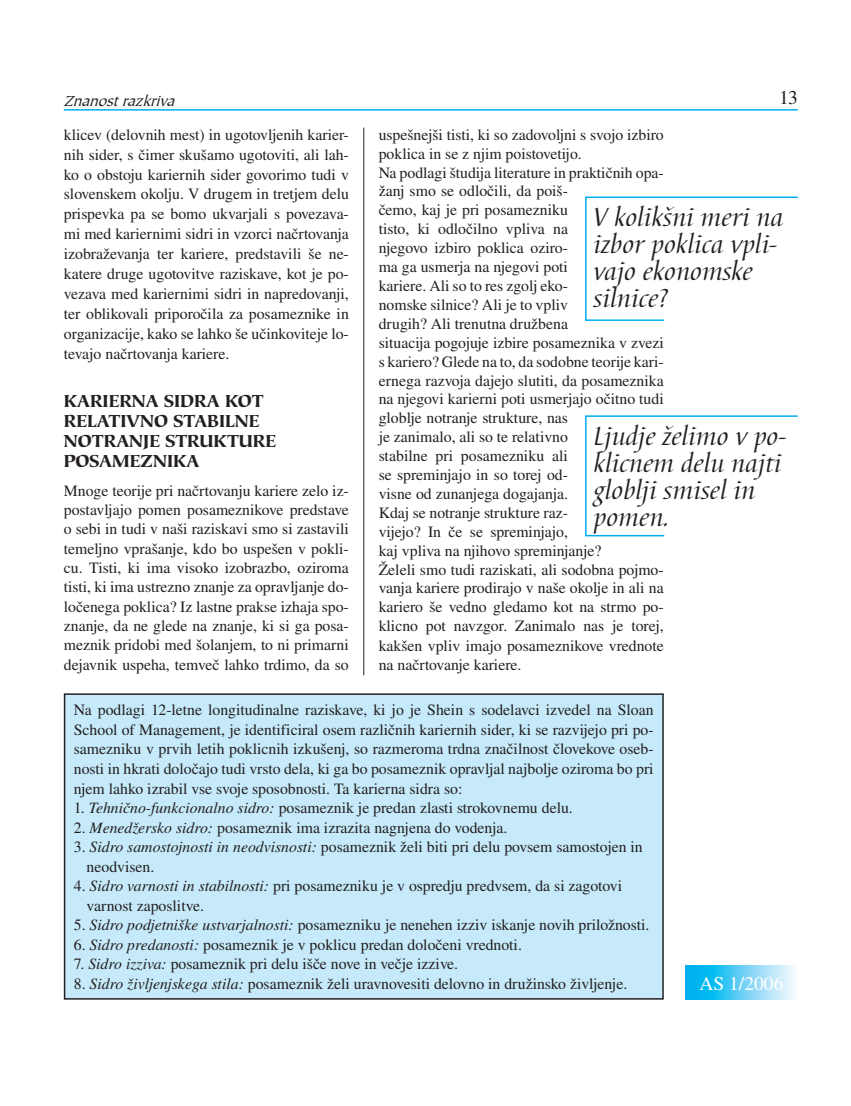
<style>
.page{position:relative;width:851px;height:1106px;background:#fff}
.page>*{position:absolute;margin:0;border:0;box-sizing:border-box;transform-origin:0 0}
.t1{font:italic 27px/27px "Barbedor TEE";color:#231f20}
.t2{font:19.5px "Nimbus Rom No 9 LEE";color:#fff}
.t3{font:19.5px "Nimbus Rom No 9 LEE";color:#231f20}
.t4{font:18px/20px "Tiepolo Itc TEE Blac";color:#231f20}
.t5{font:15.75px/18.9px "Nimbus Rom No 9 LEE";color:#231f20;text-align:justify}
.t6{font:italic 15px "Tiepolo Itc TEE";color:#231f20}
.s1{font-style:italic}
</style>
<div class="page">
<svg style="left:685px;top:965px;width:109px;height:34px;background:#63cff5"></svg>
<hr style="left:64px;top:109px;width:733px;height:2px;background:#00aeef">
<hr style="left:363px;top:128px;width:1px;height:547px;background:#231f20">
<svg style="left:585px;top:196px;width:213px;height:125px"></svg>
<svg style="left:585px;top:415px;width:213px;height:122px"></svg>
<div style="left:65px;top:694px;width:598px;height:304px;background:#c6eafa"></div>
<div style="left:64px;top:693px;width:599px;height:306px;border:2px solid #231f20"></div>
<p class="t6" style="left:64px;top:91px;width:117px">Znanostrazkriva</p>
<p class="t5" style="left:64px;top:125px;width:286px;line-height:20px">klicev (delovnih mest) in ugotovljenih karier&shy;nih sider, s čimer skušamo ugotoviti, ali lah&shy;ko o obstoju kariernih sider govorimo tudi v slovenskem okolju. V drugem in tretjem delu prispevka pa se bomo ukvarjali s povezava&shy;mi med kariernimi sidri in vzorci načrtovanja izobraževanja ter kariere, predstavili še ne&shy;katere druge ugotovitve raziskave, kot je po&shy;vezava med kariernimi sidri in napredovanji, ter oblikovali priporočila za posameznike in organizacije, kako se lahko še učinkoviteje lo&shy;tevajo načrtovanja kariere.</p>
<p class="t4" style="left:64px;top:391px;width:214px">KARIERNA SIDRA KOT<br>RELATIVNO STABILNE<br>NOTRANJE STRUKTURE<br>POSAMEZNIKA</p>
<p class="t5" style="left:64px;top:481px;width:286px;line-height:19.4px">Mnoge teorije pri načrtovanju kariere zelo iz&shy;postavljajo pomen posameznikove predstave o sebi in tudi v naši raziskavi smo si zastavili temeljno vprašanje, kdo bo uspešen v pokli&shy;cu. Tisti, ki ima visoko izobrazbo, oziroma tisti, ki ima ustrezno znanje za opravljanje do&shy;ločenega poklica? Iz lastne prakse izhaja spo&shy;znanje, da ne glede na znanje, ki si ga posa&shy;meznik pridobi med šolanjem, to ni primarni dejavnik uspeha, temveč lahko trdimo, da so</p>
<p class="t3" style="left:779px;top:86px;width:20px">13</p>
<p class="t5" style="left:378px;top:125px;width:286px;text-align:left">uspešnejši tisti, ki so zadovoljni s svojo izbiro poklica in se z njim poistovetijo.<br>Na podlagi študija literature in praktičnih opa&shy;žanj smo se odločili, da poiš-<br>čemo, kaj je pri posamezniku<br>tisto, ki odločilno vpliva na<br>njegovo izbiro poklica oziro-<br>ma ga usmerja na njegovi poti<br>kariere. Ali so to res zgolj eko-<br>nomske silnice? Ali je to vpliv<br>drugih? Ali trenutna družbena<br>situacija pogojuje izbire posameznika v zvezi s kariero? Glede na to, da sodobne teorije kari&shy;ernega razvoja dajejo slutiti, da posameznika na njegovi karierni poti usmerjajo očitno tudi globlje notranje strukture, nas<br>je zanimalo, ali so te relativno<br>stabilne pri posamezniku ali<br>se spreminjajo in so torej od-<br>visne od zunanjega dogajanja.<br>Kdaj se notranje strukture raz-<br>vijejo? In če se spreminjajo,<br>kaj vpliva na njihovo spreminjanje?<br>Želeli smo tudi raziskati, ali sodobna pojmo&shy;vanja kariere prodirajo v naše okolje in ali na kariero še vedno gledamo kot na strmo po&shy;klicno pot navzgor. Zanimalo nas je torej, kakšen vpliv imajo posameznikove vrednote na načrtovanje kariere.</p>
<h1 class="t1" style="left:593px;top:204px;width:191px">V kolikšni meri na izbor poklica vpli&shy;vajo ekonomske silnice?</h1>
<h1 class="t1" style="left:593px;top:423px;width:194px">Ljudje želimo v po&shy;klicnem delu najti globlji smisel in pomen.</h1>
<p class="t5" style="left:74px;top:700px;width:581px;line-height:19.5px">Na podlagi 12-letne longitudinalne raziskave, ki jo je Shein s sodelavci izvedel na Sloan School of Management, je identificiral osem različnih kariernih sider, ki se razvijejo pri po&shy;samezniku v prvih letih poklicnih izkušenj, so razmeroma trdna značilnost človekove oseb&shy;nosti in hkrati določajo tudi vrsto dela, ki ga bo posameznik opravljal najbolje oziroma bo pri njem lahko izrabil vse svoje sposobnosti. Ta karierna sidra so:</p>
<p class="t5" style="left:74px;top:798px;width:500px">1. <span class="s1">Tehnično-funkcionalno sidro:</span> posameznik je predan zlasti strokovnemu delu.</p>
<p class="t5" style="left:74px;top:818px;width:435px">2. <span class="s1">Menedžersko sidro:</span> posameznik ima izrazita nagnjena do vodenja.</p>
<p class="t5" style="left:87px;top:837px;width:557px;line-height:19.5px;text-indent:-13px">3. <span class="s1">Sidro samostojnosti in neodvisnosti:</span> posameznik želi biti pri delu povsem samostojen in neodvisen.</p>
<p class="t5" style="left:87px;top:876px;width:537px;line-height:19.5px;text-indent:-13px">4. <span class="s1">Sidro varnosti in stabilnosti:</span> pri posamezniku je v ospredju predvsem, da si zagotovi varnost zaposlitve.</p>
<p class="t5" style="left:74px;top:915px;width:577px">5. <span class="s1">Sidro podjetniške ustvarjalnosti:</span> posamezniku je nenehen izziv iskanje novih priložnosti.</p>
<p class="t5" style="left:74px;top:935px;width:449px">6. <span class="s1">Sidro predanosti:</span> posameznik je v poklicu predan določeni vrednoti.</p>
<p class="t5" style="left:74px;top:954px;width:386px">7. <span class="s1">Sidro izziva:</span> posameznik pri delu išče nove in večje izzive.</p>
<p class="t5" style="left:74px;top:974px;width:555px">8. <span class="s1">Sidro življenjskega stila:</span> posameznik želi uravnovesiti delovno in družinsko življenje.</p>
<p class="t2" style="left:699px;top:972px;width:85px">AS 1/2006</p>
</div>
